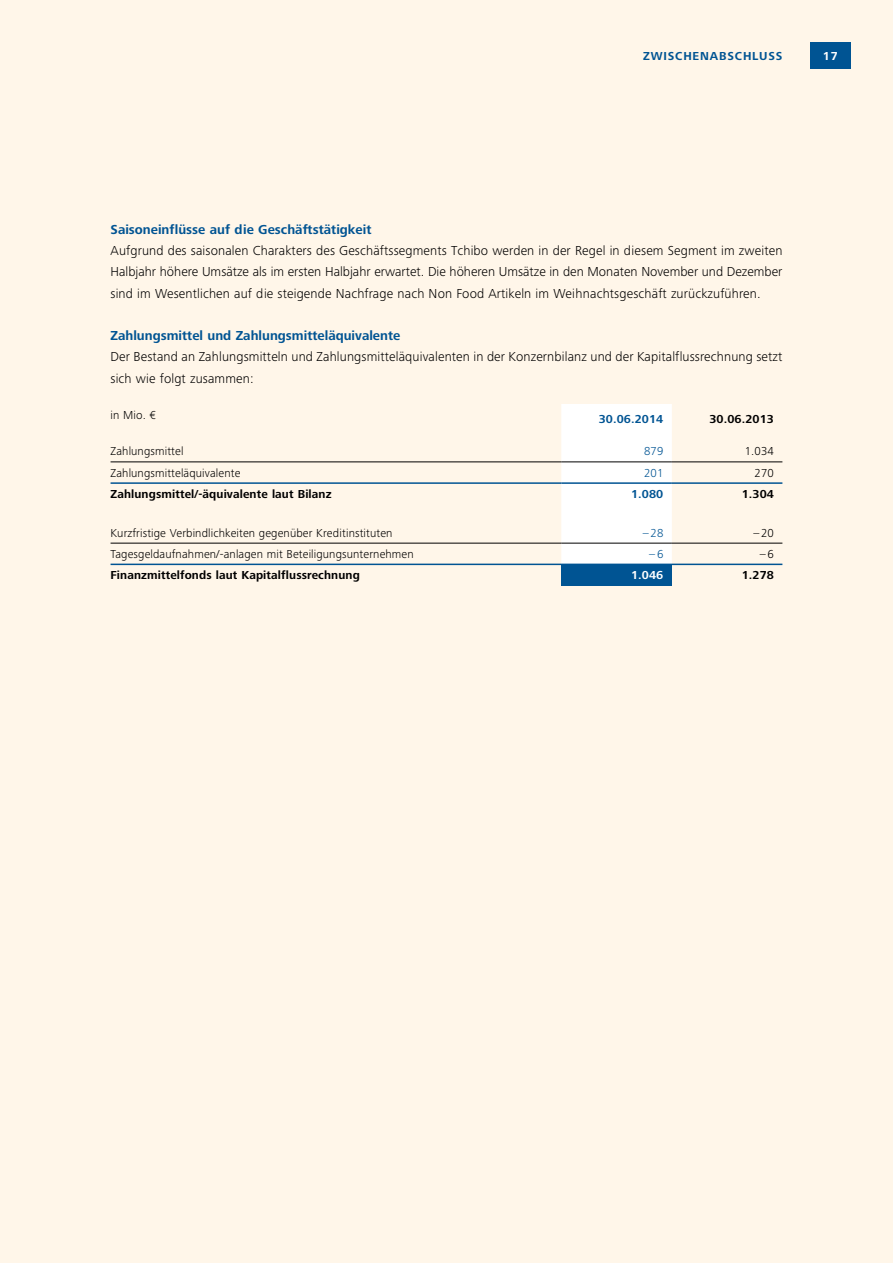
<style>
.page{position:relative;width:893px;height:1263px;background:#fff6e9}
.page>*{position:absolute;margin:0;border:0;box-sizing:border-box;transform-origin:0 0}
.t1{font:300 13.5px/21.3px "Frutiger Next Pro";letter-spacing:.01em;color:#000;text-align:justify}
.t2{font:700 13.5px "Frutiger Next Pro";color:#005493}
.t3{font:300 12px "Frutiger Next Pro";letter-spacing:.01em;color:#000}
.t4{font:700 12px "Frutiger Next Pro";letter-spacing:.01em;color:#000}
.t5{font:700 12px "Frutiger Next Pro";letter-spacing:.07em;color:#005493}
.t6{font:300 12px "Frutiger Next Pro";letter-spacing:.01em;color:#005493}
.t7{font:700 12px "Frutiger Next Pro";color:#fff}
</style>
<div class="page">
<div style="left:810px;top:43px;width:40px;height:26px;background:#005493"></div>
<div style="left:561px;top:404px;width:111px;height:160px;background:#fff"></div>
<div style="left:561px;top:564px;width:111px;height:22px;background:#005493"></div>
<hr style="left:111px;top:462px;width:450px;height:1px;background:#000">
<hr style="left:561px;top:462px;width:111px;height:1px;background:#000">
<hr style="left:672px;top:462px;width:110px;height:1px;background:#000">
<hr style="left:111px;top:482px;width:450px;height:2px;background:#005493">
<hr style="left:561px;top:482px;width:111px;height:2px;background:#005493">
<hr style="left:672px;top:482px;width:110px;height:2px;background:#005493">
<hr style="left:111px;top:543px;width:450px;height:1px;background:#000">
<hr style="left:561px;top:543px;width:111px;height:1px;background:#000">
<hr style="left:672px;top:543px;width:110px;height:1px;background:#000">
<hr style="left:111px;top:564px;width:450px;height:1px;background:#005493">
<hr style="left:672px;top:564px;width:110px;height:1px;background:#005493">
<p class="t5" style="left:643px;top:49px;width:141px">Zwischenabschluss</p>
<p class="t7" style="left:823px;top:49px;width:16px">17</p>
<p class="t2" style="left:111px;top:222px;width:262px">Saisoneinflüsse auf die Geschäftstätigkeit</p>
<p class="t1" style="left:111px;top:240px;width:673px">Aufgrund des saisonalen Charakters des Geschäftssegments Tchibo werden in der Regel in diesem Segment im zweiten Halbjahr höhere Umsätze als im ersten Halbjahr erwartet. Die höheren Umsätze in den Monaten November und Dezember sind im Wesentlichen auf die steigende Nachfrage nach Non Food Artikeln im Weihnachtsgeschäft zurückzuführen.</p>
<p class="t2" style="left:111px;top:328px;width:291px">Zahlungsmittel und Zahlungsmitteläquivalente</p>
<p class="t1" style="left:111px;top:346px;width:673px">Der Bestand an Zahlungsmitteln und Zahlungsmitteläquivalenten in der Konzernbilanz und der Kapitalflussrechnung setzt sich wie folgt zusammen:</p>
<p class="t3" style="left:111px;top:408px;width:47px">in Mio. €</p>
<p class="t5" style="left:599px;top:412px;width:66px">30.06.2014</p>
<p class="t4" style="left:709px;top:412px;width:66px">30.06.2013</p>
<p class="t3" style="left:111px;top:444px;width:74px">Zahlungsmittel</p>
<p class="t6" style="left:644px;top:444px;width:21px">879</p>
<p class="t3" style="left:745px;top:444px;width:31px">1.034</p>
<p class="t3" style="left:111px;top:466px;width:131px">Zahlungsmitteläquivalente</p>
<p class="t6" style="left:644px;top:466px;width:21px">201</p>
<p class="t3" style="left:755px;top:466px;width:21px">270</p>
<p class="t4" style="left:111px;top:487px;width:223px">Zahlungsmittel/-äquivalente laut Bilanz</p>
<p class="t5" style="left:631px;top:487px;width:34px">1.080</p>
<p class="t4" style="left:742px;top:487px;width:34px">1.304</p>
<p class="t3" style="left:111px;top:526px;width:283px">Kurzfristige Verbindlichkeiten gegenüber Kreditinstituten</p>
<p class="t6" style="left:643px;top:526px;width:22px">–28</p>
<p class="t3" style="left:753px;top:526px;width:22px">–20</p>
<p class="t3" style="left:111px;top:547px;width:305px">Tagesgeldaufnahmen/-anlagen mit Beteiligungsunternehmen</p>
<p class="t6" style="left:649px;top:547px;width:16px">–6</p>
<p class="t3" style="left:760px;top:547px;width:16px">–6</p>
<p class="t4" style="left:111px;top:568px;width:251px">Finanzmittelfonds laut Kapitalflussrechnung</p>
<p class="t7" style="left:631px;top:568px;width:34px">1.046</p>
<p class="t4" style="left:742px;top:568px;width:34px">1.278</p>
</div>
